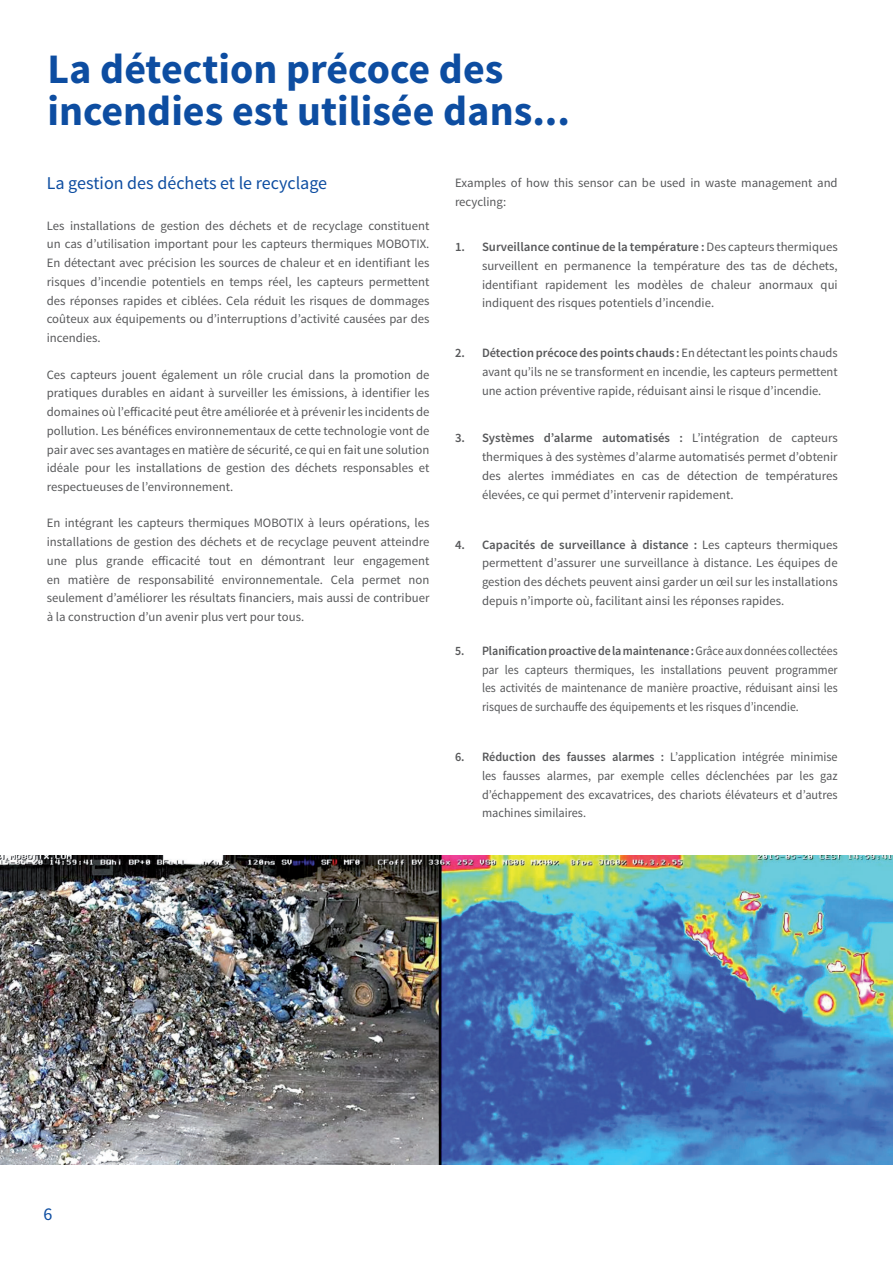
<style>
.page{position:relative;width:893px;height:1263px;background:#fff}
.page>*{position:absolute;margin:0;border:0;box-sizing:border-box;transform-origin:0 0}
.t1{font:700 42px/42px "Source Sans Pro";color:#0d4da1}
.t2{font:18px "Source Sans Pro";color:#0d4da1}
.t3{font:12.75px/18.8px "Source Sans Pro";color:#57585a;text-align:justify}
.t4{font:12.75px/18.8px "Source Sans Pro";color:#57585a;text-align:justify;scale:.93 1}
.t5{font:12.75px/18.8px "Source Sans Pro";color:#57585a;text-align:justify;scale:.96 1}
.s1{font-weight:600}
</style>
<div class="page">
<img style="left:0;top:856px;width:893px;height:308px">
<h1 class="t1" style="left:47px;top:50px;width:524px">La détection précoce des incendies est utilisée dans...</h1>
<h2 class="t2" style="left:47px;top:171px;width:282px">La gestion des déchets et le recyclage</h2>
<p class="t3" style="left:47px;top:216px;width:384px">Les installations de gestion des déchets et de recyclage constituent un cas d’utilisation important pour les capteurs thermiques MOBOTIX.<br>En détectant avec précision les sources de chaleur et en identifiant les risques d’incendie potentiels en temps réel, les capteurs permettent des réponses rapides et ciblées. Cela réduit les risques de dommages coûteux aux équipements ou d’interruptions d’activité causées par des incendies.</p>
<p class="t3" style="left:47px;top:365px;width:384px">Ces capteurs jouent également un rôle crucial dans la promotion de pratiques durables en aidant à surveiller les émissions, à identifier les domaines où l’efficacité peut être améliorée et à prévenir les incidents de pollution. Les bénéfices environnementaux de cette technologie vont de pair avec ses avantages en matière de sécurité, ce qui en fait une solution idéale pour les installations de gestion des déchets responsables et respectueuses de l’environnement.</p>
<p class="t3" style="left:47px;top:514px;width:384px">En intégrant les capteurs thermiques MOBOTIX à leurs opérations, les installations de gestion des déchets et de recyclage peuvent atteindre une plus grande efficacité tout en démontrant leur engagement en matière de responsabilité environnementale. Cela permet non seulement d’améliorer les résultats financiers, mais aussi de contribuer à la construction d’un avenir plus vert pour tous.</p>
<p class="t3" style="left:455px;top:174px;width:384px">Examples of how this sensor can be used in waste management and recycling:</p>
<p class="t3" style="left:482px;top:238px;width:357px;text-indent:-27px"><span class="s1">1. Surveillance continue de la température :</span> Des capteurs thermiques surveillent en permanence la température des tas de déchets, identifiant rapidement les modèles de chaleur anormaux qui indiquent des risques potentiels d’incendie.</p>
<p class="t3" style="left:482px;top:344px;width:357px;text-indent:-27px"><span class="s1">2. Détection précoce des points chauds :</span> En détectant les points chauds avant qu’ils ne se transforment en incendie, les capteurs permettent une action préventive rapide, réduisant ainsi le risque d’incendie.</p>
<p class="t3" style="left:482px;top:429px;width:357px;text-indent:-27px"><span class="s1">3. Systèmes d’alarme automatisés :</span> L’intégration de capteurs thermiques à des systèmes d’alarme automatisés permet d’obtenir des alertes immédiates en cas de détection de températures élevées, ce qui permet d’intervenir rapidement.</p>
<p class="t3" style="left:482px;top:535px;width:357px;text-indent:-27px"><span class="s1">4. Capacités de surveillance à distance :</span> Les capteurs thermiques permettent d’assurer une surveillance à distance. Les équipes de gestion des déchets peuvent ainsi garder un œil sur les installations depuis n’importe où, facilitant ainsi les réponses rapides.</p>
<p class="t4" style="left:482px;top:641px;width:384px;text-indent:-27px"><span class="s1">5. Planification proactive de la maintenance :</span> Grâce aux données collectées par les capteurs thermiques, les installations peuvent programmer les activités de maintenance de manière proactive, réduisant ainsi les risques de surchauffe des équipements et les risques d’incendie.</p>
<p class="t5" style="left:482px;top:748px;width:372px;text-indent:-27px"><span class="s1">6. Réduction des fausses alarmes :</span> L’application intégrée minimise les fausses alarmes, par exemple celles déclenchées par les gaz d’échappement des excavatrices, des chariots élévateurs et d’autres machines similaires.</p>
<h2 class="t2" style="left:44px;top:1202px;width:10px">6</h2>
</div>
